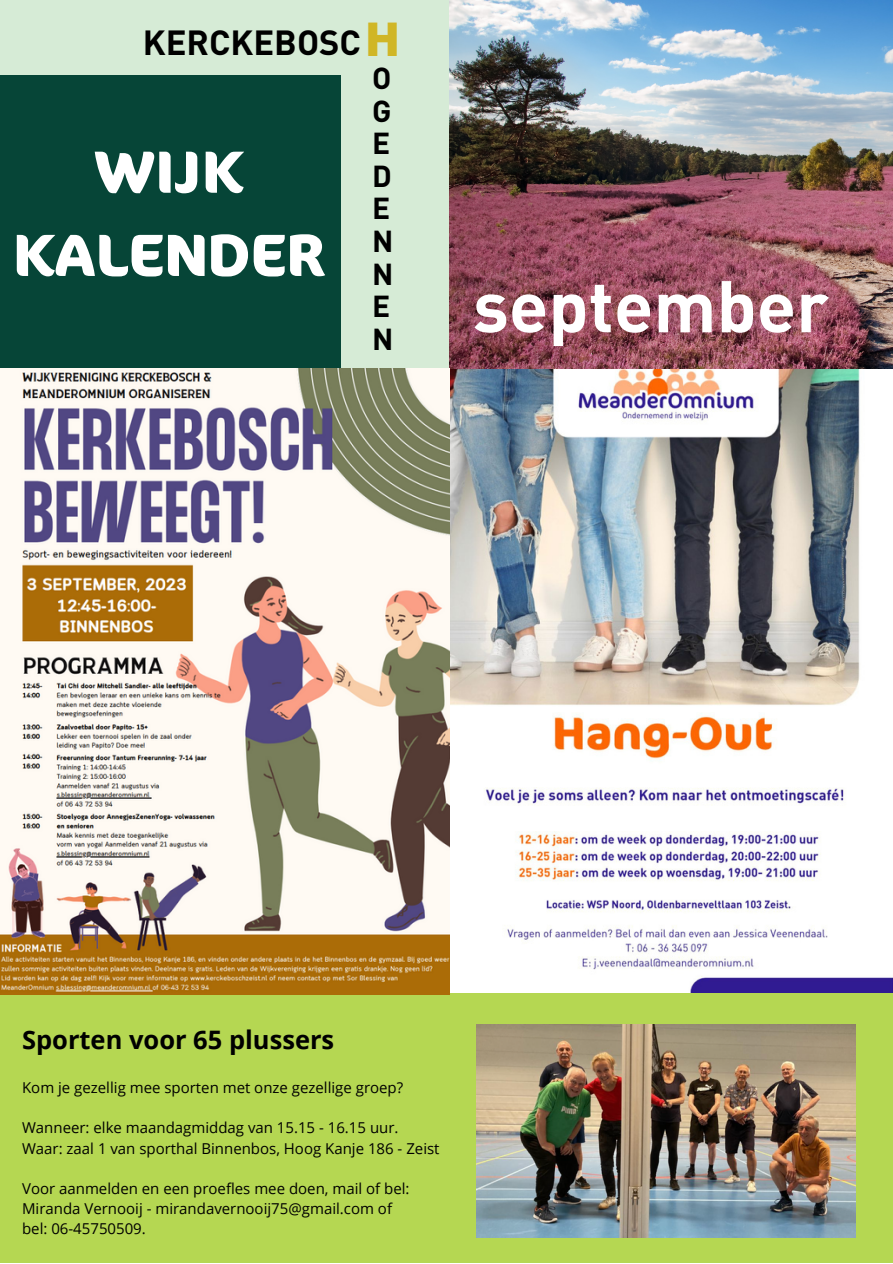
<style>
.page{position:relative;width:893px;height:1264px;background:#fff}
.page>*{position:absolute;margin:0;border:0;box-sizing:border-box;transform-origin:0 0}
.t1{font:700 72px "DINOT";color:#fff}
.t2{font:700 59.55px "Cocon OT";color:#fff}
.t3{font:800 46.5px "Open Sans";color:#d0b626}
.t4{font:700 34.5px "DINOT";color:#000}
.t5{font:700 30px "DINOT";color:#000}
.t6{font:700 25.5px "Open Sans";color:#000}
.t7{font:15px/20.2px "Open Sans";color:#000}
</style>
<div class="page">
<div style="left:0;top:0;width:458px;height:457px;background:#d6ebd6"></div>
<div style="left:0;top:75px;width:340px;height:303px;background:#064537"></div>
<img style="left:450px;top:369px;width:442px;height:624px">
<div style="left:0;top:993px;width:892px;height:269px;background:#b5d752"></div>
<img style="left:476px;top:1024px;width:379px;height:213px">
<img style="left:450px;top:0;width:442px;height:369px">
<img style="left:0;top:369px;width:450px;height:625px">
<p class="t4" style="left:143px;top:19px;width:220px">KERCKEBOSC</p>
<p class="t2" style="left:94px;top:129px;width:151px">WIJK</p>
<p class="t2" style="left:13px;top:212px;width:314px">KALENDER</p>
<p class="t3" style="left:365px;top:6px;width:37px">H</p>
<p class="t5" style="left:372px;top:58px;width:21px">O</p>
<p class="t5" style="left:372px;top:90px;width:21px">G</p>
<p class="t5" style="left:372px;top:123px;width:20px">E</p>
<p class="t5" style="left:372px;top:156px;width:21px">D</p>
<p class="t5" style="left:372px;top:188px;width:20px">E</p>
<p class="t5" style="left:372px;top:221px;width:23px">N</p>
<p class="t5" style="left:372px;top:253px;width:23px">N</p>
<p class="t5" style="left:372px;top:286px;width:20px">E</p>
<p class="t5" style="left:372px;top:319px;width:23px">N</p>
<p class="t1" style="left:473px;top:257px;width:357px">september</p>
<p class="t6" style="left:22px;top:1021px;width:314px">Sporten voor 65 plussers</p>
<p class="t7" style="left:22px;top:1076px;width:382px">Kom je gezellig mee sporten met onze gezellige groep?</p>
<p class="t7" style="left:22px;top:1117px;width:378px">Wanneer: elke maandagmiddag van 15.15 - 16.15 uur.</p>
<p class="t7" style="left:22px;top:1137px;width:419px">Waar: zaal 1 van sporthal Binnenbos, Hoog Kanje 186 - Zeist</p>
<p class="t7" style="left:22px;top:1177px;width:389px">Voor aanmelden en een proefles mee doen, mail of bel:<br>Miranda Vernooij - mirandavernooij75@gmail.com of</p>
<p class="t7" style="left:22px;top:1218px;width:125px">bel: 06-45750509.</p>
</div>
